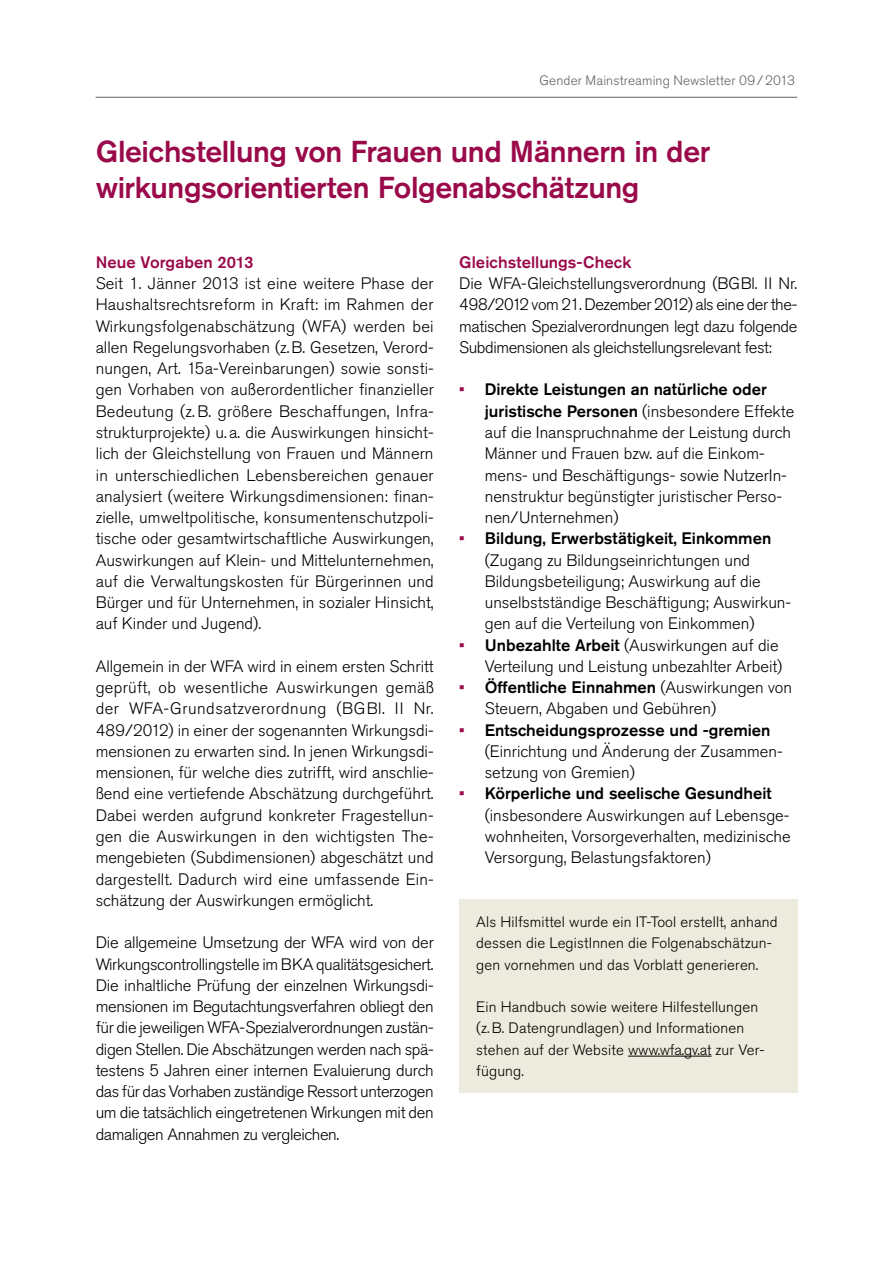
<style>
.page{position:relative;width:893px;height:1263px;background:#fff}
.page>*{position:absolute;margin:0;border:0;box-sizing:border-box;transform-origin:0 0}
.NL___Headline_1{font:500 30px/36px "Akzidenz Grotesk Pro";letter-spacing:-.015em;color:#9a0a4a}
.NL_-_Lauftext{font:300 16.5px/21.3px "Akzidenz Grotesk Pro";color:#000}
.NL_-_Headline_3{font:500 16.5px "Akzidenz Grotesk Pro";letter-spacing:.005em;color:#9a0a4a}
.NL_-_Box{font:300 15px/21.3px "Akzidenz Grotesk Pro";letter-spacing:.01em;color:#000}
.t1{font:300 13.5px "Akzidenz Grotesk Pro";letter-spacing:.01em;color:#636362}
.s1{font-weight:500;color:#9a0a4a}
.s2{font-weight:500}
</style>
<div class="page">
<hr style="left:96px;top:97px;width:701px;height:1px;background:#636362">
<div style="left:459px;top:899px;width:338px;height:49px;background:#edebdd"></div>
<div style="left:459px;top:948px;width:338px;height:38px;background:#edebdd"></div>
<div style="left:459px;top:984px;width:338px;height:49px;background:#edebdd"></div>
<div style="left:459px;top:1033px;width:338px;height:21px;background:#edebdd"></div>
<div style="left:459px;top:1054px;width:338px;height:39px;background:#edebdd"></div>
<hr style="left:628px;top:1056px;width:83px;height:1px;background:#000">
<p class="t1" style="left:540px;top:72px;width:257px">Gender Mainstreaming Newsletter 09/2013</p>
<h1 class="NL___Headline_1" style="left:96px;top:133px;width:616px">Gleichstellung von Frauen und Männern in der wirkungsorientierten Folgenabschätzung</h1>
<h3 class="NL_-_Headline_3" style="left:96px;top:251px;width:159px">Neue Vorgaben 2013</h3>
<p class="NL_-_Lauftext" style="left:96px;top:273px;width:340px;text-align:justify">Seit 1. Jänner 2013 ist eine weitere Phase der Haushaltsrechtsreform in Kraft: im Rahmen der Wirkungsfolgenabschätzung (WFA) werden bei allen Regelungsvorhaben (z.B. Gesetzen, Verord&shy;nungen, Art. 15a-Vereinbarungen) sowie sonsti&shy;gen Vorhaben von außerordentlicher finanzieller Bedeutung (z.B. größere Beschaffungen, Infra&shy;strukturprojekte) u. a. die Auswirkungen hinsicht&shy;lich der Gleichstellung von Frauen und Männern in unterschiedlichen Lebensbereichen genauer analysiert (weitere Wirkungsdimensionen: finan&shy;zielle, umweltpolitische, konsumentenschutzpoli&shy;tische oder gesamtwirtschaftliche Auswirkungen, Auswirkungen auf Klein- und Mittelunternehmen, auf die Verwaltungskosten für Bürgerinnen und Bürger und für Unternehmen, in sozialer Hinsicht, auf Kinder und Jugend).</p>
<p class="NL_-_Lauftext" style="left:96px;top:655px;width:340px;text-align:justify">Allgemein in der WFA wird in einem ersten Schritt geprüft, ob wesentliche Auswirkungen gemäß der WFA-Grundsatzverordnung (BGBl. II Nr.<br>489/2012) in einer der sogenannten Wirkungsdi&shy;mensionen zu erwarten sind. In jenen Wirkungsdi&shy;mensionen, für welche dies zutrifft, wird anschlie&shy;ßend eine vertiefende Abschätzung durchgeführt.<br>Dabei werden aufgrund konkreter Fragestellun&shy;gen die Auswirkungen in den wichtigsten The&shy;mengebieten (Subdimensionen) abgeschätzt und dargestellt. Dadurch wird eine umfassende Ein&shy;schätzung der Auswirkungen ermöglicht.</p>
<p class="NL_-_Lauftext" style="left:96px;top:932px;width:340px;text-align:justify">Die allgemeine Umsetzung der WFA wird von der Wirkungscontrollingstelle im BKA qualitätsgesichert.<br>Die inhaltliche Prüfung der einzelnen Wirkungsdi&shy;mensionen im Begutachtungsverfahren obliegt den für die jeweiligen WFA-Spezialverordnungen zustän&shy;digen Stellen. Die Abschätzungen werden nach spä&shy;testens 5 Jahren einer internen Evaluierung durch das für das Vorhaben zuständige Ressort unterzogen um die tatsächlich eingetretenen Wirkungen mit den damaligen Annahmen zu vergleichen.</p>
<h3 class="NL_-_Headline_3" style="left:459px;top:251px;width:174px">Gleichstellungs-Check</h3>
<p class="NL_-_Lauftext" style="left:459px;top:273px;width:340px;text-align:justify">Die WFA-Gleichstellungsverordnung (BGBl. II Nr.<br>498/2012 vom 21. Dezember 2012) als eine der the&shy;matischen Spezialverordnungen legt dazu folgende Subdimensionen als gleichstellungsrelevant fest:</p>
<p class="NL_-_Lauftext" style="left:485px;top:379px;width:311px;text-indent:-26px"><span class="s1">•</span> <span class="s2">Direkte Leistungen an natürliche oder juristische Personen</span> (insbesondere Effekte auf die Inanspruchnahme der Leistung durch Männer und Frauen bzw. auf die Einkom&shy;mens- und Beschäftigungs- sowie NutzerIn&shy;nenstruktur begünstigter juristischer Perso&shy;nen/Unternehmen)</p>
<p class="NL_-_Lauftext" style="left:485px;top:528px;width:308px;text-indent:-26px"><span class="s1">•</span> <span class="s2">Bildung, Erwerbstätigkeit, Einkommen </span>(Zugang zu Bildungseinrichtungen und Bildungsbeteiligung; Auswirkung auf die unselbstständige Beschäftigung; Auswirkun&shy;gen auf die Verteilung von Einkommen)</p>
<p class="NL_-_Lauftext" style="left:459px;top:634px;width:325px;text-align:right"><span class="s1">•</span> <span class="s2">Unbezahlte Arbeit</span> (Auswirkungen auf die<br>Verteilung und Leistung unbezahlter Arbeit)</p>
<p class="NL_-_Lauftext" style="left:485px;top:677px;width:309px;text-indent:-26px"><span class="s1">•</span> <span class="s2">Öffentliche Einnahmen</span> (Auswirkungen von<br>Steuern, Abgaben und Gebühren)</p>
<p class="NL_-_Lauftext" style="left:485px;top:719px;width:300px;text-indent:-26px"><span class="s1">•</span> <span class="s2">Entscheidungsprozesse und -gremien </span>(Einrichtung und Änderung der Zusammen&shy;setzung von Gremien)</p>
<p class="NL_-_Lauftext" style="left:485px;top:783px;width:307px;text-indent:-26px"><span class="s1">•</span> <span class="s2">Körperliche und seelische Gesundheit </span>(insbesondere Auswirkungen auf Lebensge&shy;wohnheiten, Vorsorgeverhalten, medizinische Versorgung, Belastungsfaktoren)</p>
<p class="NL_-_Box" style="left:476px;top:911px;width:303px">Als Hilfsmittel wurde ein IT-Tool erstellt, anhand dessen die LegistInnen die Folgenabschätzun&shy;gen vornehmen und das Vorblatt generieren.</p>
<p class="NL_-_Box" style="left:476px;top:996px;width:290px">Ein Handbuch sowie weitere Hilfestellungen (z.B. Datengrundlagen) und Informationen stehen auf der Website www.wfa.gv.at zur Ver&shy;fügung.</p>
</div>
